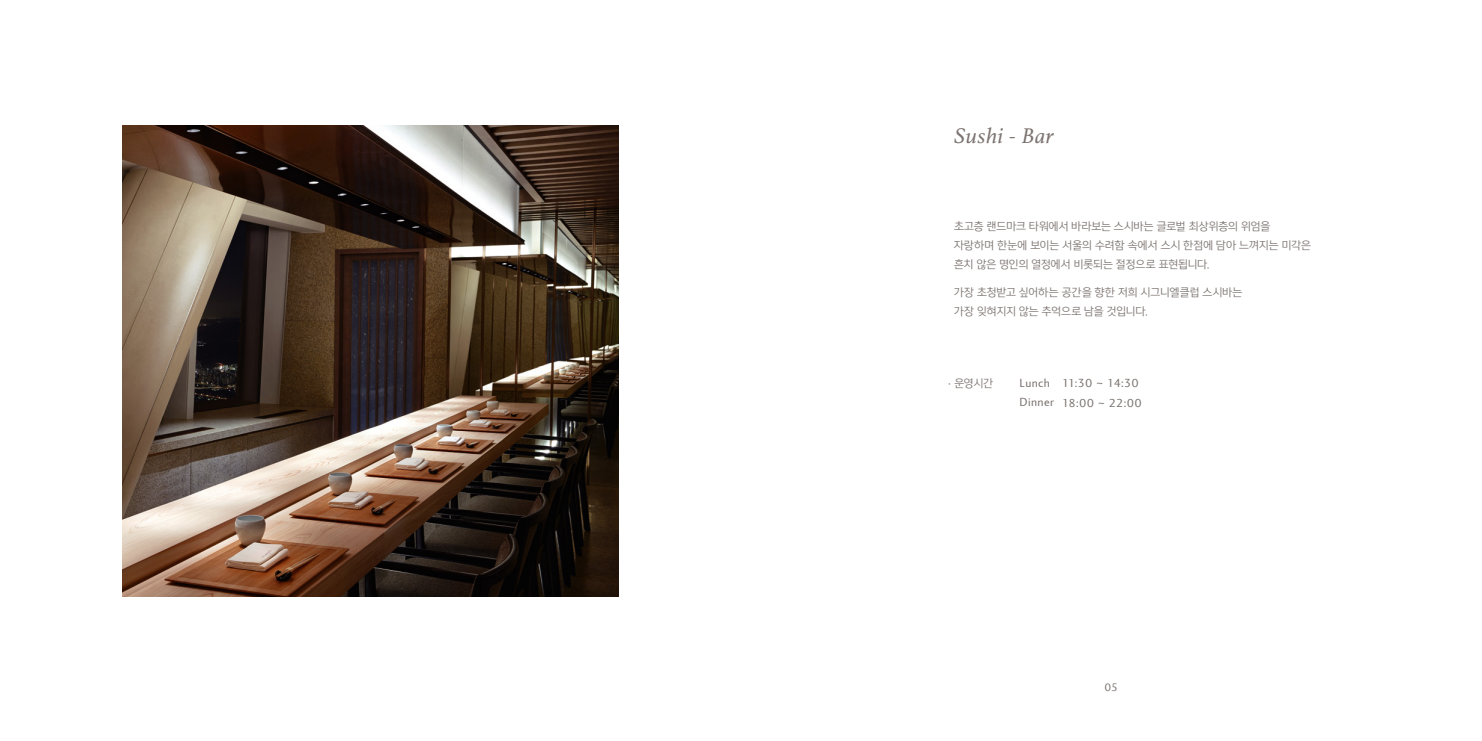
<style>
.page{position:relative;width:1482px;height:741px;background:#fff}
.page>*{position:absolute;margin:0;border:0;box-sizing:border-box;transform-origin:0 0}
.t1{font:italic 22.5px "Athelas";letter-spacing:.01em;color:#7b736f}
.t2{font:12.12px/19.4px "Charlotte Sans";letter-spacing:-.01em;color:#7b736f}
.t3{font:12.12px/19.4px "Charlotte Sans";letter-spacing:.03em;color:#7b736f}
.t4{font:11.25px "Charlotte Sans";color:#7b736f}
.t5{font:10.62px/19.4px "Yoon Gothic Std 740";letter-spacing:.005em;color:#7b736f}
.s1{font-family:"Charlotte Sans";font-size:12.12px}
</style>
<div class="page">
<img style="left:122px;top:125px;width:496px;height:471px">
<h1 class="t1" style="left:953px;top:123px;width:101px">Sushi - Bar</h1>
<p class="t5" style="left:953px;top:216px;width:358px">초고층 랜드마크 타워에서 바라보는 스시바는 글로벌 최상위층의 위엄을 자랑하며 한눈에 보이는 서울의 수려함 속에서 스시 한점에 담아 느껴지는 미각은 흔치 않은 명인의 열정에서 비롯되는 절정으로 표현됩니다.</p>
<p class="t5" style="left:953px;top:282px;width:290px">가장 초청받고 싶어하는 공간을 향한 저희 시그니엘클럽 스시바는 가장 잊혀지지 않는 추억으로 남을 것입니다.</p>
<p class="t5" style="left:947px;top:373px;width:47px"><span class="s1">∙</span> 운영시간</p>
<p class="t3" style="left:1019px;top:373px;width:36px">Lunch<br>Dinner</p>
<p class="t2" style="left:1061px;top:374px;width:81px">11:30 ~ 14:30<br>18:00 ~ 22:00</p>
<p class="t4" style="left:1104px;top:680px;width:15px">05</p>
</div>
